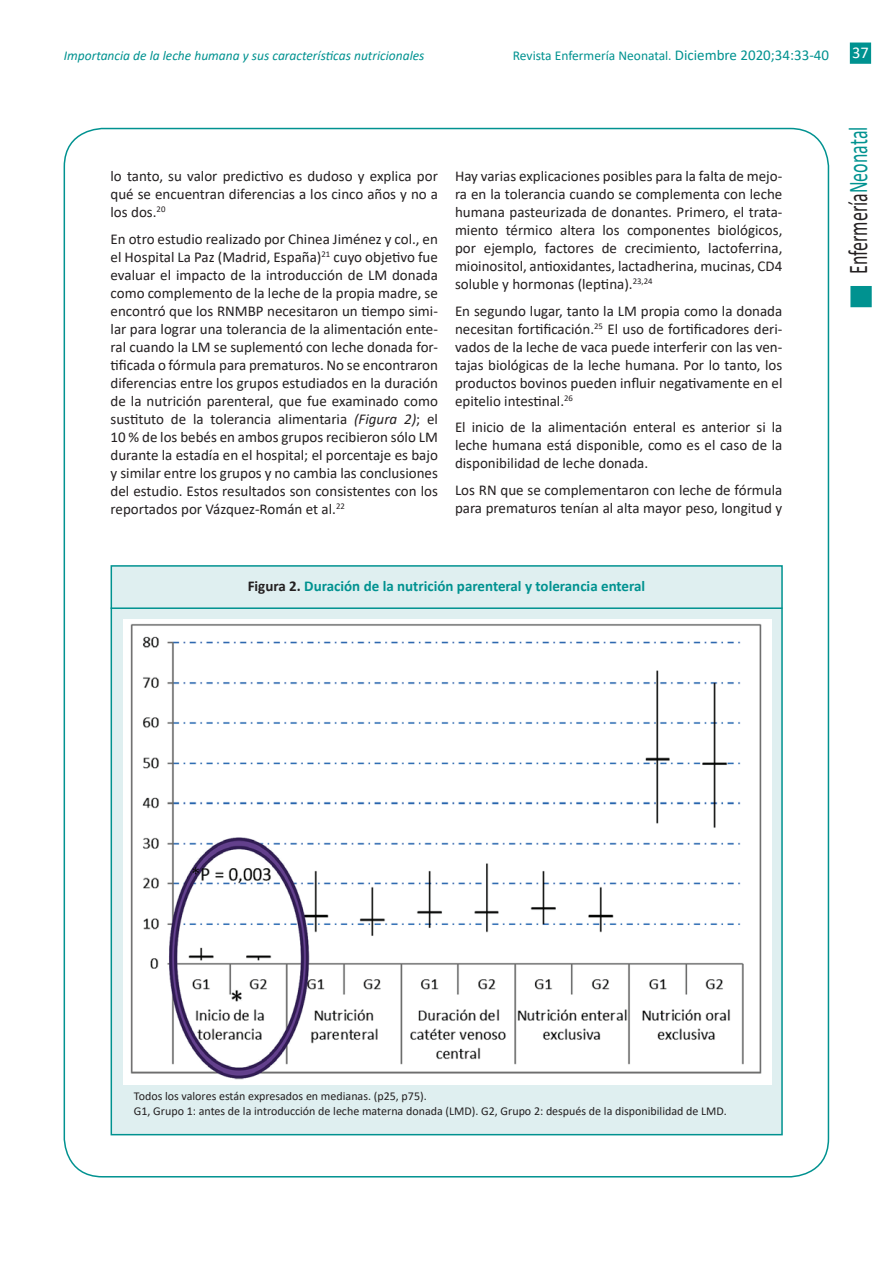
<style>
.page{position:relative;width:893px;height:1263px;background:#fff}
.page>*{position:absolute;margin:0;border:0;box-sizing:border-box;transform-origin:0 0}
.t1{font:27.15px "Calibri";color:#231f20;scale:.66 1}
.t2{font:16.5px "Calibri";color:#fff}
.t3{font:15px/18px "Calibri";color:#231f20;text-align:justify}
.t4{font:700 15px "Calibri";color:#009290}
.t5{font:italic 13.5px "Calibri";color:#009290}
.t6{font:13.5px "Calibri";color:#009290}
.t7{font:12px/15px "Calibri";color:#231f20}
.s1{font-size:15px}
.s2{font-style:italic}
.s3{color:#231f20}
.s4{color:#009290}
</style>
<div class="page">
<div style="left:850px;top:286px;width:22px;height:21px;background:#009290;border:2px solid #009290"></div>
<div style="left:850px;top:43px;width:21px;height:21px;background:#009290"></div>
<div style="left:111px;top:565px;width:672px;height:570px;background:#dfeff0;border:2px solid #009290"></div>
<hr style="left:111px;top:607px;width:671px;height:2px;background:#009290">
<img style="left:123px;top:620px;width:649px;height:464px">
<p class="t5" style="left:64px;top:46px;width:362px">Importancia de la leche humana y sus características nutricionales</p>
<p class="t6" style="left:513px;top:46px;width:318px">Revista Enfermería Neonatal. <span class="s1">Diciembre 2020;34:33-40</span></p>
<p class="t2" style="left:852px;top:41px;width:18px">37</p>
<p class="t3" style="left:111px;top:167px;width:329px">lo tanto, su valor predictivo es dudoso y explica por qué se encuentran diferencias a los cinco años y no a los dos.<sup>20</sup></p>
<p class="t3" style="left:111px;top:229px;width:329px">En otro estudio realizado por Chinea Jiménez y col., en el Hospital La Paz (Madrid, España)<sup>21</sup> cuyo objetivo fue evaluar el impacto de la introducción de LM donada como complemento de la leche de la propia madre, se encontró que los RNMBP necesitaron un tiempo simi&shy;lar para lograr una tolerancia de la alimentación ente&shy;ral cuando la LM se suplementó con leche donada for&shy;tificada o fórmula para prematuros. No se encontraron diferencias entre los grupos estudiados en la duración de la nutrición parenteral, que fue examinado como sustituto de la tolerancia alimentaria <span class="s2">(Figura 2)</span>; el 10 % de los bebés en ambos grupos recibieron sólo LM durante la estadía en el hospital; el porcentaje es bajo y similar entre los grupos y no cambia las conclusiones del estudio. Estos resultados son consistentes con los reportados por Vázquez-Román et al.<sup>22</sup></p>
<p class="t3" style="left:455px;top:167px;width:329px">Hay varias explicaciones posibles para la falta de mejo&shy;ra en la tolerancia cuando se complementa con leche humana pasteurizada de donantes. Primero, el trata&shy;miento térmico altera los componentes biológicos, por ejemplo, factores de crecimiento, lactoferrina, mioinositol, antioxidantes, lactadherina, mucinas, CD4 soluble y hormonas (leptina).<sup>23,24</sup></p>
<p class="t3" style="left:455px;top:301px;width:329px">En segundo lugar, tanto la LM propia como la donada necesitan fortificación.<sup>25</sup> El uso de fortificadores deri&shy;vados de la leche de vaca puede interferir con las ven&shy;tajas biológicas de la leche humana. Por lo tanto, los productos bovinos pueden influir negativamente en el epitelio intestinal.<sup>26</sup></p>
<p class="t3" style="left:455px;top:418px;width:329px">El inicio de la alimentación enteral es anterior si la leche humana está disponible, como es el caso de la disponibilidad de leche donada.</p>
<p class="t3" style="left:455px;top:480px;width:329px">Los RN que se complementaron con leche de fórmula para prematuros tenían al alta mayor peso, longitud y</p>
<p class="t4" style="left:248px;top:576px;width:399px"><span class="s3">Figura 2.</span> Duración de la nutrición parenteral y tolerancia enteral</p>
<h1 class="t1" style="left:839px;top:274px;width:225px;rotate:-90deg">Enfermería<span class="s4">Neonatal</span></h1>
<p class="t7" style="left:134px;top:1088px;width:594px">Todos los valores están expresados en medianas. (p25, p75).<br>G1, Grupo 1: antes de la introducción de leche materna donada (LMD). G2, Grupo 2: después de la disponibilidad de LMD.</p>
</div>
